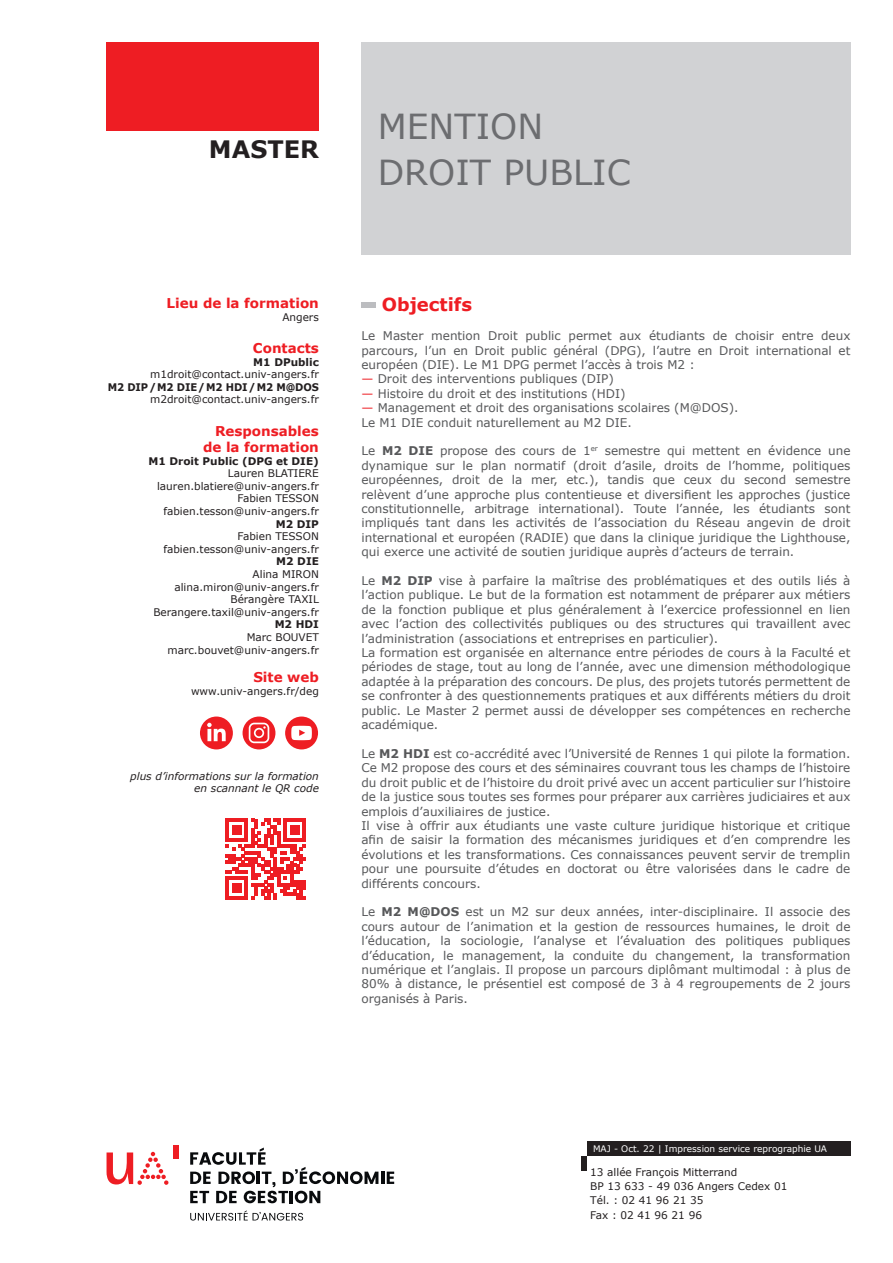
<style>
.page{position:relative;width:893px;height:1263px;background:#fff}
.page>*{position:absolute;margin:0;border:0;box-sizing:border-box;transform-origin:0 0}
.t1{font:34.5px/46.5px "Verdana";color:#6c6d70}
.t2{font:700 24px "Verdana";color:#231f20}
.t3{font:700 18px "Verdana";color:#ee1d23}
.t4{font:700 13.5px/16.2px "Verdana";color:#ee1d23;text-align:right}
.t5{font:12px/14.4px "Verdana";color:#57585a;text-align:justify}
.t6{font:10.5px/12.6px "Verdana";color:#231f20;text-align:right}
.t7{font:italic 10.5px/12.6px "Verdana";color:#231f20;text-align:right}
.t8{font:700 10.5px "Verdana";color:#231f20}
.t9{font:700 10.5px "Verdana";color:#231f20;scale:.95 1}
.t10{font:9px "Verdana";color:#fff}
.s1{color:#ee1d23}
.s2{font-weight:700}
</style>
<div class="page">
<div style="left:361px;top:43px;width:489px;height:212px;background:#d1d2d4"></div>
<div style="left:106px;top:43px;width:213px;height:88px;background:#ee1d23"></div>
<div style="left:361px;top:302px;width:15px;height:6px;background:#bcbdc0"></div>
<div style="left:581px;top:1156px;width:6px;height:14px;background:#231f20"></div>
<div style="left:587px;top:1142px;width:263px;height:14px;background:#231f20"></div>
<svg style="left:190px;top:1147px;width:204px;height:56px"></svg>
<div style="left:174px;top:1145px;width:5px;height:14px;background:#ee1d23"></div>
<svg style="left:190px;top:1210px;width:113px;height:10px"></svg>
<svg style="left:107px;top:1152px;width:61px;height:33px"></svg>
<svg style="left:225px;top:819px;width:81px;height:80px"></svg>
<div style="left:285px;top:716px;width:33px;height:33px;background:#ee1d23;border-radius:50%"></div>
<svg style="left:291px;top:726px;width:21px;height:14px"></svg>
<div style="left:200px;top:716px;width:33px;height:33px;background:#ee1d23;border-radius:50%"></div>
<svg style="left:207px;top:723px;width:19px;height:18px"></svg>
<svg style="left:243px;top:716px;width:32px;height:33px"></svg>
<svg style="left:249px;top:723px;width:20px;height:20px"></svg>
<h2 class="t2" style="left:209px;top:133px;width:111px">MASTER</h2>
<h1 class="t1" style="left:378px;top:103px;width:255px">MENTION<br>DROIT PUBLIC</h1>
<p class="t4" style="left:167px;top:295px;width:154px">Lieu de la formation</p>
<p class="t6" style="left:282px;top:310px;width:38px">Angers</p>
<p class="t4" style="left:253px;top:340px;width:67px">Contacts</p>
<p class="t8" style="left:253px;top:355px;width:67px">M1 DPublic</p>
<p class="t6" style="left:150px;top:368px;width:170px">m1droit@contact.univ-angers.fr</p>
<p class="t9" style="left:108px;top:380px;width:224px">M2 DIP/M2 DIE/M2 HDI/M2 M@DOS</p>
<p class="t6" style="left:150px;top:393px;width:170px">m2droit@contact.univ-angers.fr</p>
<p class="t4" style="left:203px;top:423px;width:117px">Responsables de la formation</p>
<p class="t8" style="left:148px;top:454px;width:172px">M1 Droit Public (DPG et DIE)</p>
<p class="t6" style="left:157px;top:467px;width:163px">Lauren BLATIERE lauren.blatiere@univ-angers.fr<br>Fabien TESSON fabien.tesson@univ-angers.fr</p>
<p class="t8" style="left:276px;top:517px;width:45px">M2 DIP</p>
<p class="t6" style="left:163px;top:530px;width:157px">Fabien TESSON fabien.tesson@univ-angers.fr</p>
<p class="t8" style="left:276px;top:555px;width:44px">M2 DIE</p>
<p class="t6" style="left:153px;top:568px;width:167px">Alina MIRON alina.miron@univ-angers.fr<br>Bérangère TAXIL<br>Berangere.taxil@univ-angers.fr</p>
<p class="t8" style="left:275px;top:618px;width:46px">M2 HDI</p>
<p class="t6" style="left:167px;top:631px;width:153px">Marc BOUVET marc.bouvet@univ-angers.fr</p>
<p class="t4" style="left:253px;top:669px;width:67px">Site web</p>
<p class="t6" style="left:191px;top:685px;width:129px">www.univ-angers.fr/deg</p>
<p class="t7" style="left:130px;top:770px;width:190px">plus d’informations sur la formation en scannant le QR code</p>
<h3 class="t3" style="left:382px;top:293px;width:92px">Objectifs</h3>
<p class="t5" style="left:361px;top:329px;width:490px">Le Master mention Droit public permet aux étudiants de choisir entre deux parcours, l’un en Droit public général (DPG), l’autre en Droit international et européen (DIE). Le M1 DPG permet l’accès à trois M2 :</p>
<p class="t5" style="left:361px;top:372px;width:254px"><span class="s1">—</span> Droit des interventions publiques (DIP)</p>
<p class="t5" style="left:361px;top:386px;width:266px"><span class="s1">—</span> Histoire du droit et des institutions (HDI)</p>
<p class="t5" style="left:361px;top:401px;width:379px"><span class="s1">—</span> Management et droit des organisations scolaires (M@DOS).<br>Le M1 DIE conduit naturellement au M2 DIE.</p>
<p class="t5" style="left:361px;top:444px;width:491px">Le <span class="s2">M2 DIE</span> propose des cours de 1<sup>er</sup> semestre qui mettent en évidence une dynamique sur le plan normatif (droit d’asile, droits de l’homme, politiques européennes, droit de la mer, etc.), tandis que ceux du second semestre relèvent d’une approche plus contentieuse et diversifient les approches (justice constitutionnelle, arbitrage international). Toute l’année, les étudiants sont impliqués tant dans les activités de l’association du Réseau angevin de droit international et européen (RADIE) que dans la clinique juridique the Lighthouse, qui exerce une activité de soutien juridique auprès d’acteurs de terrain.</p>
<p class="t5" style="left:361px;top:573px;width:491px;text-align:left">Le <span class="s2">M2 DIP</span> vise à parfaire la maîtrise des problématiques et des outils liés à l’action publique. Le but de la formation est notamment de préparer aux métiers de la fonction publique et plus généralement à l’exercice professionnel en lien avec l’action des collectivités publiques ou des structures qui travaillent avec l’administration (associations et entreprises en particulier).<br>La formation est organisée en alternance entre périodes de cours à la Faculté et périodes de stage, tout au long de l’année, avec une dimension méthodologique adaptée à la préparation des concours. De plus, des projets tutorés permettent de se confronter à des questionnements pratiques et aux différents métiers du droit public. Le Master 2 permet aussi de développer ses compétences en recherche académique.</p>
<p class="t5" style="left:361px;top:746px;width:491px;text-align:left">Le <span class="s2">M2 HDI</span> est co-accrédité avec l’Université de Rennes 1 qui pilote la formation.<br>Ce M2 propose des cours et des séminaires couvrant tous les champs de l’histoire du droit public et de l’histoire du droit privé avec un accent particulier sur l’histoire de la justice sous toutes ses formes pour préparer aux carrières judiciaires et aux emplois d’auxiliaires de justice.<br>Il vise à offrir aux étudiants une vaste culture juridique historique et critique afin de saisir la formation des mécanismes juridiques et d’en comprendre les évolutions et les transformations. Ces connaissances peuvent servir de tremplin pour une poursuite d’études en doctorat ou être valorisées dans le cadre de différents concours.</p>
<p class="t5" style="left:361px;top:905px;width:491px">Le <span class="s2">M2 M@DOS</span> est un M2 sur deux années, inter-disciplinaire. Il associe des cours autour de l’animation et la gestion de ressources humaines, le droit de l’éducation, la sociologie, l’analyse et l’évaluation des politiques publiques d’éducation, le management, la conduite du changement, la transformation numérique et l’anglais. Il propose un parcours diplômant multimodal : à plus de 80% à distance, le présentiel est composé de 3 à 4 regroupements de 2 jours organisés à Paris.</p>
<p class="t10" style="left:593px;top:1143px;width:236px">MAJ - Oct. 22 | Impression service reprographie UA</p>
<p class="t6" style="left:590px;top:1165px;width:199px;line-height:14.2px;text-align:left">13 allée François Mitterrand<br>BP 13 633 - 49 036 Angers Cedex 01<br>Tél. : 02 41 96 21 35<br>Fax : 02 41 96 21 96</p>
</div>
